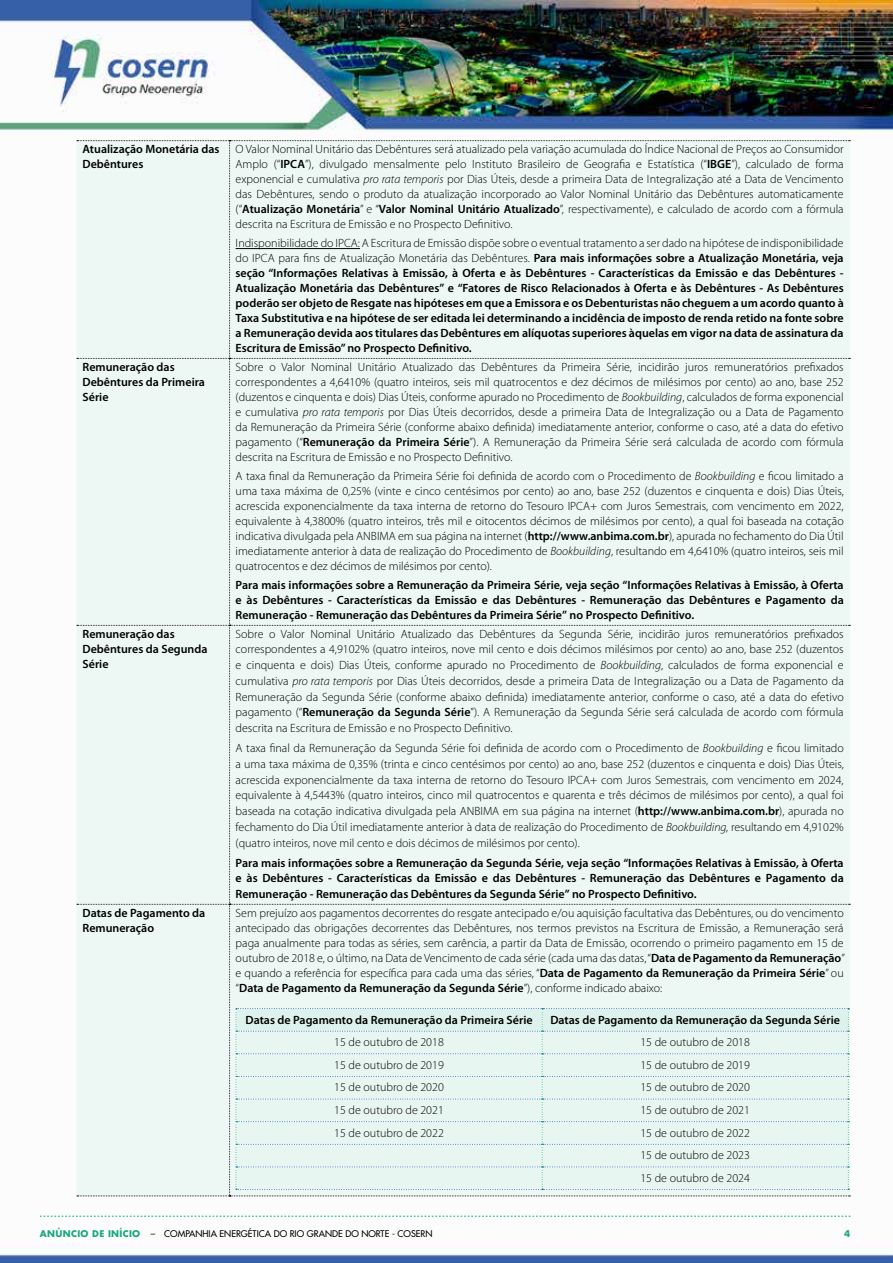
<style>
.page{position:relative;width:893px;height:1263px;background:#fff}
.page>*{position:absolute;margin:0;border:0;box-sizing:border-box;transform-origin:0 0}
.t1{font:300 12px/15px "Myriad Pro";color:#000;text-align:justify}
.t2{font:600 12px/15px "Myriad Pro";color:#000}
.t3{font:9px "Futura";color:#000}
.t4{font:700 9px "Futura";color:#1ca87f}
.s1{font-weight:600}
.s2{font-style:italic}
.s3{font-weight:300}
.s4{font-weight:700;color:#1ca87f}
</style>
<div class="page">
<img style="left:0;top:0;width:893px;height:1263px">
<svg style="left:40px;top:1216px;width:810px;height:1px"></svg>
<div style="left:77px;top:140px;width:773px;height:1056px;background:#edf8f5"></div>
<p class="t2" style="left:83px;top:142px;width:139px">Atualização Monetária das<br>Debêntures</p>
<p class="t1" style="left:236px;top:142px;width:610px">O Valor Nominal Unitário das Debêntures será atualizado pela variação acumulada do Índice Nacional de Preços ao Consumidor Amplo (“<span class="s1">IPCA</span>”), divulgado mensalmente pelo Instituto Brasileiro de Geografia e Estatística (“<span class="s1">IBGE</span>”), calculado de forma exponencial e cumulativa <span class="s2">pro rata temporis</span> por Dias Úteis, desde a primeira Data de Integralização até a Data de Vencimento das Debêntures, sendo o produto da atualização incorporado ao Valor Nominal Unitário das Debêntures automaticamente (“<span class="s1">Atualização Monetária</span>” e “<span class="s1">Valor Nominal Unitário Atualizado</span>”, respectivamente), e calculado de acordo com a fórmula descrita na Escritura de Emissão e no Prospecto Definitivo.</p>
<p class="t2" style="left:236px;top:236px;width:610px;text-align:justify"><span class="s3">Indisponibilidade do IPCA: A Escritura de Emissão dispõe sobre o eventual tratamento a ser dado na hipótese de indisponibilidade do IPCA para fins de Atualização Monetária das Debêntures.</span> Para mais informações sobre a Atualização Monetária, veja seção “Informações Relativas à Emissão, à Oferta e às Debêntures - Características da Emissão e das Debêntures - Atualização Monetária das Debêntures” e “Fatores de Risco Relacionados à Oferta e às Debêntures - As Debêntures poderão ser objeto de Resgate nas hipóteses em que a Emissora e os Debenturistas não cheguem a um acordo quanto à Taxa Substitutiva e na hipótese de ser editada lei determinando a incidência de imposto de renda retido na fonte sobre a Remuneração devida aos titulares das Debêntures em alíquotas superiores àquelas em vigor na data de assinatura da Escritura de Emissão” no Prospecto Definitivo.</p>
<p class="t2" style="left:83px;top:359px;width:124px">Remuneração das<br>Debêntures da Primeira<br>Série</p>
<p class="t1" style="left:236px;top:359px;width:610px">Sobre o Valor Nominal Unitário Atualizado das Debêntures da Primeira Série, incidirão juros remuneratórios prefixados correspondentes a 4,6410% (quatro inteiros, seis mil quatrocentos e dez décimos de milésimos por cento) ao ano, base 252 (duzentos e cinquenta e dois) Dias Úteis, conforme apurado no Procedimento de <span class="s2">Bookbuilding</span>, calculados de forma exponencial e cumulativa <span class="s2">pro rata temporis</span> por Dias Úteis decorridos, desde a primeira Data de Integralização ou a Data de Pagamento da Remuneração da Primeira Série (conforme abaixo definida) imediatamente anterior, conforme o caso, até a data do efetivo pagamento (“<span class="s1">Remuneração da Primeira Série</span>”). A Remuneração da Primeira Série será calculada de acordo com fórmula descrita na Escritura de Emissão e no Prospecto Definitivo.</p>
<p class="t1" style="left:236px;top:469px;width:610px">A taxa final da Remuneração da Primeira Série foi definida de acordo com o Procedimento de <span class="s2">Bookbuilding</span> e ficou limitado a uma taxa máxima de 0,25% (vinte e cinco centésimos por cento) ao ano, base 252 (duzentos e cinquenta e dois) Dias Úteis, acrescida exponencialmente da taxa interna de retorno do Tesouro IPCA+ com Juros Semestrais, com vencimento em 2022, equivalente à 4,3800% (quatro inteiros, três mil e oitocentos décimos de milésimos por cento), a qual foi baseada na cotação indicativa divulgada pela ANBIMA em sua página na internet (<span class="s1">http://www.anbima.com.br</span>), apurada no fechamento do Dia Útil imediatamente anterior à data de realização do Procedimento de <span class="s2">Bookbuilding</span>, resultando em 4,6410% (quatro inteiros, seis mil quatrocentos e dez décimos de milésimos por cento).</p>
<p class="t2" style="left:236px;top:578px;width:610px;text-align:justify">Para mais informações sobre a Remuneração da Primeira Série, veja seção “Informações Relativas à Emissão, à Oferta e às Debêntures - Características da Emissão e das Debêntures - Remuneração das Debêntures e Pagamento da Remuneração - Remuneração das Debêntures da Primeira Série” no Prospecto Definitivo.</p>
<p class="t2" style="left:83px;top:626px;width:126px">Remuneração das<br>Debêntures da Segunda<br>Série</p>
<p class="t1" style="left:236px;top:626px;width:610px;line-height:15.8px">Sobre o Valor Nominal Unitário Atualizado das Debêntures da Segunda Série, incidirão juros remuneratórios prefixados correspondentes a 4,9102% (quatro inteiros, nove mil cento e dois décimos milésimos por cento) ao ano, base 252 (duzentos e cinquenta e dois) Dias Úteis, conforme apurado no Procedimento de <span class="s2">Bookbuilding</span>, calculados de forma exponencial e cumulativa <span class="s2">pro rata temporis</span> por Dias Úteis decorridos, desde a primeira Data de Integralização ou a Data de Pagamento da Remuneração da Segunda Série (conforme abaixo definida) imediatamente anterior, conforme o caso, até a data do efetivo pagamento (“<span class="s1">Remuneração da Segunda Série</span>”). A Remuneração da Segunda Série será calculada de acordo com fórmula descrita na Escritura de Emissão e no Prospecto Definitivo.</p>
<p class="t1" style="left:236px;top:740px;width:610px;line-height:15.8px">A taxa final da Remuneração da Segunda Série foi definida de acordo com o Procedimento de <span class="s2">Bookbuilding</span> e ficou limitado a uma taxa máxima de 0,35% (trinta e cinco centésimos por cento) ao ano, base 252 (duzentos e cinquenta e dois) Dias Úteis, acrescida exponencialmente da taxa interna de retorno do Tesouro IPCA+ com Juros Semestrais, com vencimento em 2024, equivalente à 4,5443% (quatro inteiros, cinco mil quatrocentos e quarenta e três décimos de milésimos por cento), a qual foi baseada na cotação indicativa divulgada pela ANBIMA em sua página na internet (<span class="s1">http://www.anbima.com.br</span>), apurada no fechamento do Dia Útil imediatamente anterior à data de realização do Procedimento de <span class="s2">Bookbuilding,</span> resultando em 4,9102% (quatro inteiros, nove mil cento e dois décimos de milésimos por cento).</p>
<p class="t2" style="left:236px;top:855px;width:610px;line-height:15.8px;text-align:justify">Para mais informações sobre a Remuneração da Segunda Série, veja seção “Informações Relativas à Emissão, à Oferta e às Debêntures - Características da Emissão e das Debêntures - Remuneração das Debêntures e Pagamento da Remuneração - Remuneração das Debêntures da Segunda Série” no Prospecto Definitivo.</p>
<p class="t2" style="left:83px;top:905px;width:124px">Datas de Pagamento da<br>Remuneração</p>
<p class="t1" style="left:236px;top:905px;width:611px">Sem prejuízo aos pagamentos decorrentes do resgate antecipado e/ou aquisição facultativa das Debêntures, ou do vencimento antecipado das obrigações decorrentes das Debêntures, nos termos previstos na Escritura de Emissão, a Remuneração será paga anualmente para todas as séries, sem carência, a partir da Data de Emissão, ocorrendo o primeiro pagamento em 15 de outubro de 2018 e, o último, na Data de Vencimento de cada série (cada uma das datas, “<span class="s1">Data de Pagamento da Remuneração</span>” e quando a referência for específica para cada uma das séries, “<span class="s1">Data de Pagamento da Remuneração da Primeira Série</span>” ou “<span class="s1">Data de Pagamento da Remuneração da Segunda Série</span>”), conforme indicado abaixo:</p>
<p class="t2" style="left:246px;top:1012px;width:289px">Datas de Pagamento da Remuneração da Primeira Série</p>
<p class="t2" style="left:550px;top:1012px;width:291px">Datas de Pagamento da Remuneração da Segunda Série</p>
<p class="t1" style="left:334px;top:1035px;width:111px">15 de outubro de 2018</p>
<p class="t1" style="left:640px;top:1035px;width:111px">15 de outubro de 2018</p>
<p class="t1" style="left:334px;top:1057px;width:111px">15 de outubro de 2019</p>
<p class="t1" style="left:640px;top:1057px;width:111px">15 de outubro de 2019</p>
<p class="t1" style="left:334px;top:1080px;width:111px">15 de outubro de 2020</p>
<p class="t1" style="left:640px;top:1080px;width:111px">15 de outubro de 2020</p>
<p class="t1" style="left:334px;top:1103px;width:111px">15 de outubro de 2021</p>
<p class="t1" style="left:640px;top:1103px;width:111px">15 de outubro de 2021</p>
<p class="t1" style="left:334px;top:1125px;width:111px">15 de outubro de 2022</p>
<p class="t1" style="left:640px;top:1121px;width:111px;line-height:22.6px">15 de outubro de 2022<br>15 de outubro de 2023<br>15 de outubro de 2024</p>
<p class="t3" style="left:40px;top:1227px;width:394px"><span class="s4">ANÚNCIO DE INÍCIO</span> – COMPANHIA ENERGÉTICA DO RIO GRANDE DO NORTE - COSERN</p>
<p class="t4" style="left:844px;top:1227px;width:8px">4</p>
</div>
